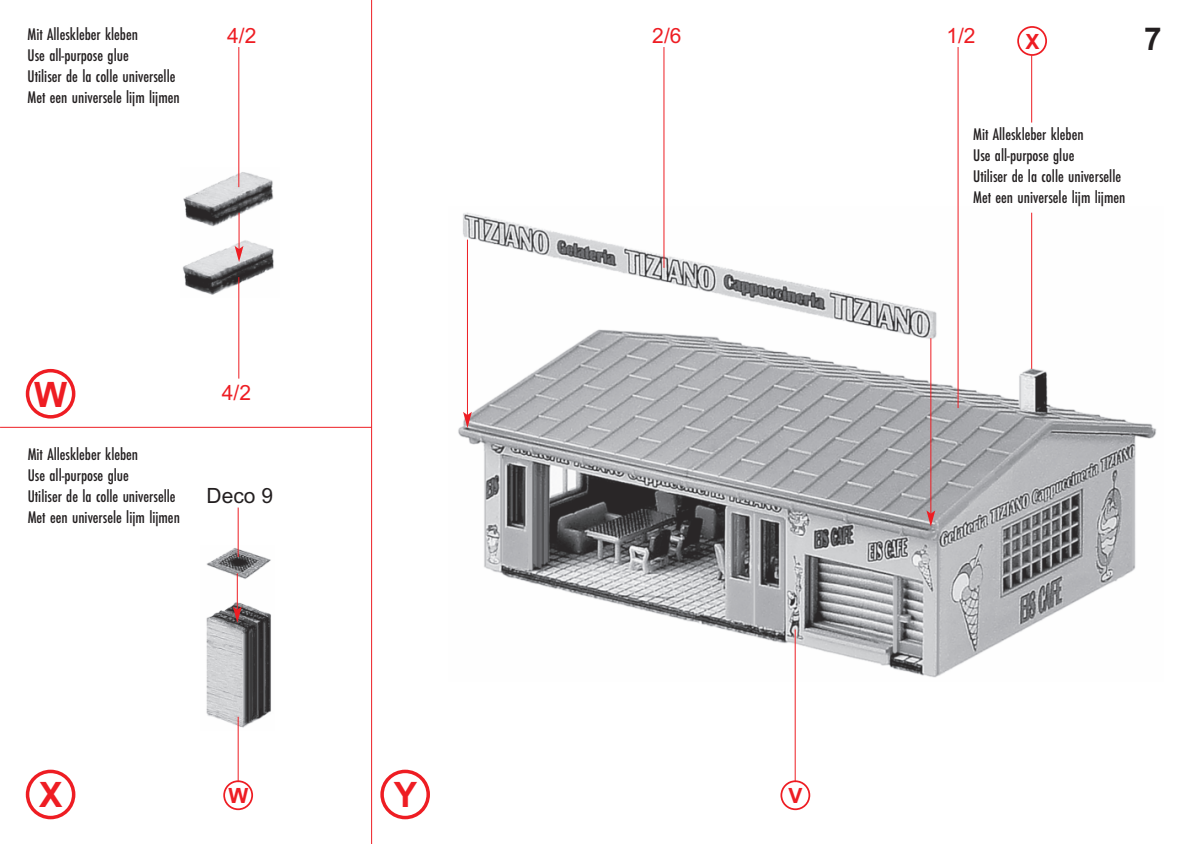
<style>
.page{position:relative;width:1191px;height:844px;background:#fff}
.page>*{position:absolute;margin:0;border:0;box-sizing:border-box;transform-origin:0 0}
.t1{font:700 35px "Arial";color:#ee1d23}
.t2{font:700 31.5px "Arial";color:#231f20}
.t3{font:21px "Arial";color:#ee1d23}
.t4{font:21px "Arial";color:#231f20}
.t5{font:700 21px "Arial";color:#ee1d23}
.t6{font:17.5px/21px "Futura EF Medium Con";color:#231f20}
</style>
<div class="page">
<hr style="left:371px;top:0;width:1px;height:843px;background:#ee1d23">
<hr style="left:0;top:427px;width:371px;height:1px;background:#ee1d23">
<img style="left:183px;top:167px;width:91px;height:130px">
<img style="left:206px;top:545px;width:65px;height:184px">
<img style="left:458px;top:207px;width:699px;height:474px">
<hr style="left:238px;top:507px;width:1px;height:50px;background:#ee1d23">
<hr style="left:238px;top:716px;width:1px;height:65px;background:#ee1d23">
<hr style="left:794px;top:629px;width:1px;height:152px;background:#ee1d23">
<svg style="left:780px;top:780px;width:30px;height:29px"></svg>
<svg style="left:26px;top:369px;width:49px;height:49px"></svg>
<svg style="left:26px;top:769px;width:49px;height:50px"></svg>
<svg style="left:380px;top:769px;width:50px;height:50px"></svg>
<svg style="left:223px;top:780px;width:30px;height:29px"></svg>
<svg style="left:1017px;top:26px;width:30px;height:30px"></svg>
<hr style="left:238px;top:47px;width:1px;height:140px;background:#ee1d23">
<hr style="left:957px;top:47px;width:1px;height:361px;background:#ee1d23">
<hr style="left:663px;top:47px;width:1px;height:221px;background:#ee1d23">
<hr style="left:1031px;top:213px;width:1px;height:156px;background:#ee1d23">
<hr style="left:1031px;top:55px;width:1px;height:67px;background:#ee1d23">
<hr style="left:238px;top:277px;width:1px;height:101px;background:#ee1d23">
<hr style="left:239px;top:213px;width:1px;height:36px;background:#ee1d23">
<svg style="left:235px;top:246px;width:8px;height:16px"></svg>
<hr style="left:467px;top:239px;width:1px;height:176px;background:#ee1d23">
<svg style="left:463px;top:412px;width:9px;height:16px"></svg>
<hr style="left:930px;top:338px;width:1px;height:175px;background:#ee1d23">
<svg style="left:926px;top:510px;width:9px;height:16px"></svg>
<hr style="left:237px;top:573px;width:1px;height:36px;background:#ee1d23">
<svg style="left:233px;top:606px;width:9px;height:16px"></svg>
<p class="t6" style="left:28px;top:25px;width:112px">Mit Alleskleber kleben</p>
<p class="t3" style="left:652px;top:24px;width:31px">2/6</p>
<p class="t3" style="left:946px;top:24px;width:31px">1/2</p>
<p class="t6" style="left:28px;top:46px;width:154px">Use all-purpose glue<br>Utiliser de la colle universelle<br>Met een universele lijm lijmen</p>
<p class="t6" style="left:973px;top:125px;width:154px">Mit Alleskleber kleben<br>Use all-purpose glue<br>Utiliser de la colle universelle<br>Met een universele lijm lijmen</p>
<p class="t3" style="left:227px;top:24px;width:31px">4/2</p>
<p class="t5" style="left:1025px;top:29px;width:16px">X</p>
<h2 class="t2" style="left:1144px;top:20px;width:19px">7</h2>
<h1 class="t1" style="left:34px;top:374px;width:35px">W</h1>
<p class="t6" style="left:28px;top:444px;width:154px">Mit Alleskleber kleben<br>Use all-purpose glue<br>Utiliser de la colle universelle<br>Met een universele lijm lijmen</p>
<p class="t3" style="left:222px;top:380px;width:31px">4/2</p>
<p class="t4" style="left:206px;top:483px;width:68px">Deco 9</p>
<h1 class="t1" style="left:39px;top:774px;width:25px">X</h1>
<p class="t5" style="left:228px;top:783px;width:21px">W</p>
<h1 class="t1" style="left:394px;top:774px;width:25px">Y</h1>
<p class="t5" style="left:788px;top:783px;width:16px">V</p>
</div>
